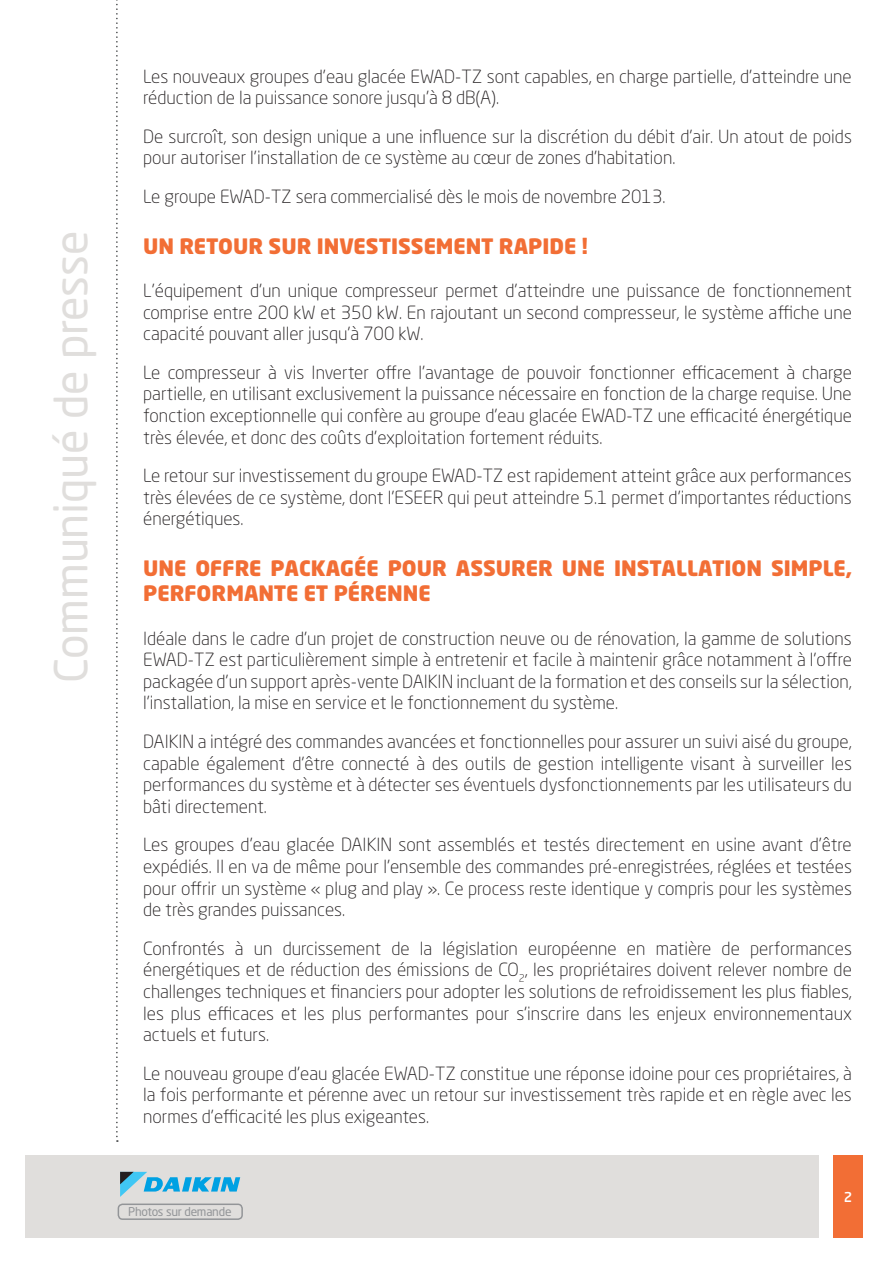
<style>
.page{position:relative;width:893px;height:1263px;background:#fff}
.page>*{position:absolute;margin:0;border:0;box-sizing:border-box;transform-origin:0 0}
.t1{font:45px "Neo Sans Std";letter-spacing:-.005em;color:#e0dedc}
.t2{font:900 21px/25.2px "Neo Sans Std";color:#f26e35}
.t3{font:300 18px/21.6px "Neo Sans Std";color:#231f20;text-align:justify}
.t4{font:500 13.5px "Neo Sans Std";color:#fff}
.t5{font:12px "Neo Sans Std";letter-spacing:-.02em;color:#939598}
</style>
<div class="page">
<div style="left:26px;top:1154px;width:793px;height:83px;background:#e0dedc"></div>
<div style="left:833px;top:1154px;width:30px;height:83px;background:#f26e35"></div>
<div style="left:118px;top:1203px;width:125px;height:17px;border:2px solid #939598;border-radius:4px"></div>
<svg style="left:116px;top:0;width:2px;height:1142px"></svg>
<svg style="left:120px;top:1172px;width:120px;height:25px"></svg>
<h1 class="t1" style="left:43px;top:683px;width:453px;rotate:-90deg">Communiqué de presse</h1>
<p class="t3" style="left:143px;top:65px;width:710px">Les nouveaux groupes d’eau glacée EWAD-TZ sont capables, en charge partielle, d’atteindre une réduction de la puissance sonore jusqu’à 8 dB(A).</p>
<p class="t3" style="left:143px;top:125px;width:710px">De surcroît, son design unique a une influence sur la discrétion du débit d’air. Un atout de poids pour autoriser l’installation de ce système au cœur de zones d’habitation.</p>
<p class="t3" style="left:143px;top:186px;width:524px">Le groupe EWAD-TZ sera commercialisé dès le mois de novembre 2013.</p>
<p class="t2" style="left:143px;top:233px;width:446px">UN RETOUR SUR INVESTISSEMENT RAPIDE !</p>
<p class="t3" style="left:143px;top:279px;width:710px">L’équipement d’un unique compresseur permet d’atteindre une puissance de fonctionnement comprise entre 200 kW et 350 kW. En rajoutant un second compresseur, le système affiche une capacité pouvant aller jusqu’à 700 kW.</p>
<p class="t3" style="left:143px;top:361px;width:710px">Le compresseur à vis Inverter offre l’avantage de pouvoir fonctionner efficacement à charge partielle, en utilisant exclusivement la puissance nécessaire en fonction de la charge requise. Une fonction exceptionnelle qui confère au groupe d’eau glacée EWAD-TZ une efficacité énergétique très élevée, et donc des coûts d’exploitation fortement réduits.</p>
<p class="t3" style="left:143px;top:465px;width:710px">Le retour sur investissement du groupe EWAD-TZ est rapidement atteint grâce aux performances très élevées de ce système, dont l’ESEER qui peut atteindre 5.1 permet d’importantes réductions énergétiques.</p>
<p class="t2" style="left:143px;top:555px;width:710px">UNE OFFRE PACKAGÉE POUR ASSURER UNE INSTALLATION SIMPLE,<br>PERFORMANTE ET PÉRENNE</p>
<p class="t3" style="left:143px;top:627px;width:710px">Idéale dans le cadre d’un projet de construction neuve ou de rénovation, la gamme de solutions EWAD-TZ est particulièrement simple à entretenir et facile à maintenir grâce notamment à l’offre packagée d’un support après-vente DAIKIN incluant de la formation et des conseils sur la sélection, l’installation, la mise en service et le fonctionnement du système.</p>
<p class="t3" style="left:143px;top:730px;width:710px">DAIKIN a intégré des commandes avancées et fonctionnelles pour assurer un suivi aisé du groupe, capable également d’être connecté à des outils de gestion intelligente visant à surveiller les performances du système et à détecter ses éventuels dysfonctionnements par les utilisateurs du bâti directement.</p>
<p class="t3" style="left:143px;top:834px;width:710px">Les groupes d’eau glacée DAIKIN sont assemblés et testés directement en usine avant d’être expédiés. Il en va de même pour l’ensemble des commandes pré-enregistrées, réglées et testées pour offrir un système « plug and play ». Ce process reste identique y compris pour les systèmes de très grandes puissances.</p>
<p class="t3" style="left:143px;top:937px;width:710px">Confrontés à un durcissement de la législation européenne en matière de performances énergétiques et de réduction des émissions de CO<sub>2</sub>, les propriétaires doivent relever nombre de challenges techniques et financiers pour adopter les solutions de refroidissement les plus fiables, les plus efficaces et les plus performantes pour s’inscrire dans les enjeux environnementaux actuels et futurs.</p>
<p class="t3" style="left:143px;top:1062px;width:710px">Le nouveau groupe d’eau glacée EWAD-TZ constitue une réponse idoine pour ces propriétaires, à la fois performante et pérenne avec un retour sur investissement très rapide et en règle avec les normes d’efficacité les plus exigeantes.</p>
<p class="t5" style="left:128px;top:1204px;width:105px">Photos sur demande</p>
<p class="t4" style="left:844px;top:1188px;width:10px">2</p>
</div>
